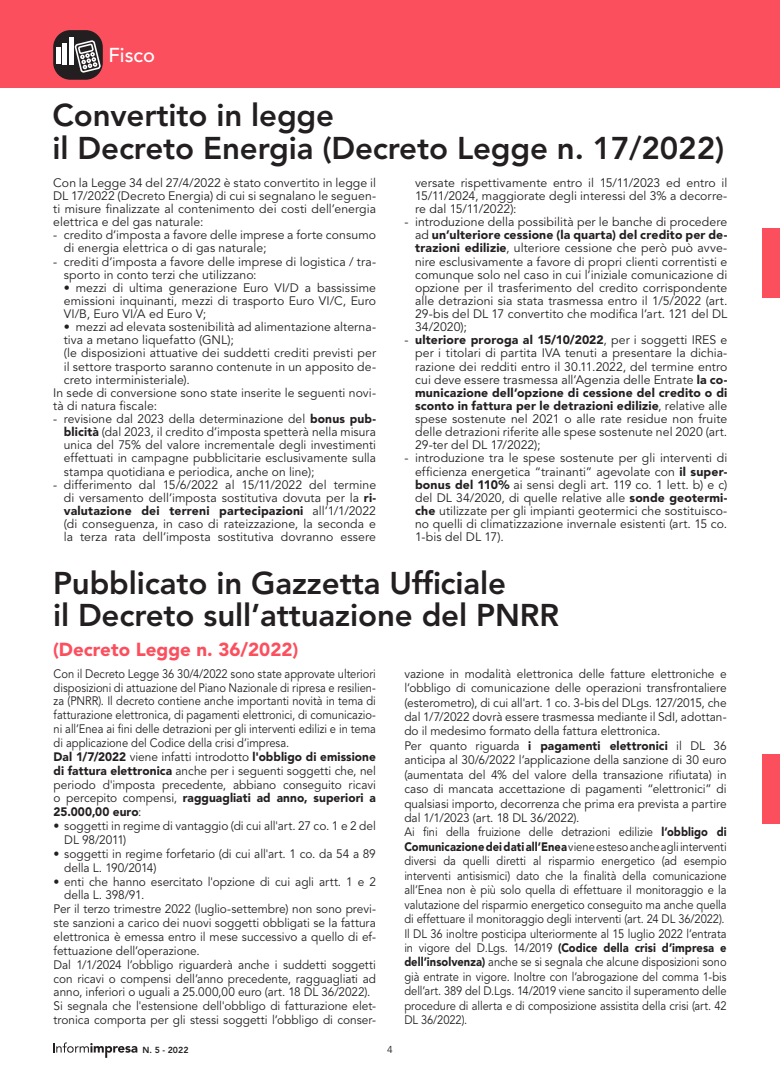
<style>
.page{position:relative;width:780px;height:1088px;background:#fff}
.page>*{position:absolute;margin:0;border:0;box-sizing:border-box;transform-origin:0 0}
.Normale{font:800 31.25px "Avenir LT Std";letter-spacing:-.005em;color:#231f20}
.t1{font:500 20px "Avenir LT Std";color:#fff}
.Normale-2{font:900 18.75px "Avenir LT Std";color:#fc4f5e}
.Normale-3{font:12.25px/13.1px "Avenir LT Std";letter-spacing:.005em;color:#231f20;text-align:justify}
.Normale-4{font:12.25px/14.4px "Avenir LT Std";letter-spacing:.005em;color:#231f20;text-align:justify;scale:.91 1}
.Normale-5{font:12.25px/13.9px "Avenir LT Std";letter-spacing:.005em;color:#231f20;text-align:justify;scale:.96 1}
.t2{font:10px "Avenir LT Std";color:#231f20}
.t3{font:800 8.75px "Avenir LT Std";color:#231f20}
.s1{font-weight:900}
</style>
<div class="page">
<div style="left:0;top:0;width:762px;height:87px;background:#fc4f5e"></div>
<div style="left:762px;top:0;width:18px;height:87px;background:#fc4f5e"></div>
<div style="left:53px;top:30px;width:50px;height:50px;background:#231f20;border-radius:17px"></div>
<svg style="left:74px;top:40px;width:27px;height:32px"></svg>
<div style="left:56px;top:47px;width:5px;height:17px;background:#fff"></div>
<div style="left:62px;top:43px;width:5px;height:21px;background:#fff"></div>
<hr style="left:69px;top:37px;width:4px;height:27px;background:#fff">
<svg style="left:53px;top:1042px;width:84px;height:16px"></svg>
<div style="left:762px;top:229px;width:18px;height:69px;background:#fc4f5e"></div>
<div style="left:762px;top:754px;width:18px;height:69px;background:#fc4f5e"></div>
<h2 class="t1" style="left:108px;top:43px;width:48px">Fisco</h2>
<p class="Normale" style="left:53px;top:97px;width:283px">Convertito in legge</p>
<p class="Normale" style="left:53px;top:130px;width:673px">il Decreto Energia (Decreto Legge n. 17/2022)</p>
<p class="Normale-3" style="left:53px;top:176px;width:324px">Con la Legge 34 del 27/4/2022 è stato convertito in legge il DL 17/2022 (Decreto Energia) di cui si segnalano le seguen&shy;ti misure finalizzate al contenimento dei costi dell’energia elettrica e del gas naturale:</p>
<p class="Normale-3" style="left:64px;top:229px;width:314px;text-indent:-11px">- credito d’imposta a favore delle imprese a forte consumo di energia elettrica o di gas naturale;</p>
<p class="Normale-3" style="left:64px;top:255px;width:314px;text-indent:-11px">- crediti d’imposta a favore delle imprese di logistica / tra&shy;sporto in conto terzi che utilizzano:</p>
<p class="Normale-3" style="left:64px;top:281px;width:314px">• mezzi di ultima generazione Euro VI/D a bassissime emissioni inquinanti, mezzi di trasporto Euro VI/C, Euro VI/B, Euro VI/A ed Euro V;</p>
<p class="Normale-3" style="left:64px;top:321px;width:314px">• mezzi ad elevata sostenibilità ad alimentazione alterna&shy;tiva a metano liquefatto (GNL);</p>
<p class="Normale-3" style="left:64px;top:347px;width:314px">(le disposizioni attuative dei suddetti crediti previsti per il settore trasporto saranno contenute in un apposito de&shy;creto interministeriale).</p>
<p class="Normale-3" style="left:53px;top:386px;width:324px">In sede di conversione sono state inserite le seguenti novi&shy;tà di natura fiscale:</p>
<p class="Normale-3" style="left:64px;top:413px;width:314px;text-indent:-11px">- revisione dal 2023 della determinazione del <span class="s1">bonus pub&shy;blicità</span> (dal 2023, il credito d’imposta spetterà nella misura unica del 75% del valore incrementale degli investimenti effettuati in campagne pubblicitarie esclusivamente sulla stampa quotidiana e periodica, anche on line);</p>
<p class="Normale-3" style="left:64px;top:478px;width:314px;text-indent:-11px">- differimento dal 15/6/2022 al 15/11/2022 del termine di versamento dell’imposta sostitutiva dovuta per la <span class="s1">ri&shy;valutazione dei terreni partecipazioni</span> all’1/1/2022 (di conseguenza, in caso di rateizzazione, la seconda e la terza rata dell’imposta sostitutiva dovranno essere</p>
<p class="Normale-3" style="left:415px;top:176px;width:314px">versate rispettivamente entro il 15/11/2023 ed entro il 15/11/2024, maggiorate degli interessi del 3% a decorre&shy;re dal 15/11/2022):</p>
<p class="Normale-3" style="left:415px;top:216px;width:314px;text-indent:-11px">- introduzione della possibilità per le banche di procedere ad <span class="s1">un’ulteriore cessione (la quarta) del credito per de&shy;trazioni edilizie</span>, ulteriore cessione che però può avve&shy;nire esclusivamente a favore di propri clienti correntisti e comunque solo nel caso in cui l’iniziale comunicazione di opzione per il trasferimento del credito corrispondente alle detrazioni sia stata trasmessa entro il 1/5/2022 (art.<br>29-bis del DL 17 convertito che modifica l’art. 121 del DL 34/2020);</p>
<p class="Normale-3" style="left:415px;top:334px;width:314px;text-indent:-11px">- <span class="s1">ulteriore proroga al 15/10/2022</span>, per i soggetti IRES e per i titolari di partita IVA tenuti a presentare la dichia&shy;razione dei redditi entro il 30.11.2022, del termine entro cui deve essere trasmessa all’Agenzia delle Entrate <span class="s1">la co&shy;municazione dell’opzione di cessione del credito o di sconto in fattura per le detrazioni edilizie</span>, relative alle spese sostenute nel 2021 o alle rate residue non fruite delle detrazioni riferite alle spese sostenute nel 2020 (art.<br>29-ter del DL 17/2022);</p>
<p class="Normale-3" style="left:415px;top:452px;width:314px;text-indent:-11px">- introduzione tra le spese sostenute per gli interventi di efficienza energetica “trainanti” agevolate con <span class="s1">il super&shy;bonus del 110%</span> ai sensi degli art. 119 co. 1 lett. b) e c) del DL 34/2020, di quelle relative alle <span class="s1">sonde geotermi&shy;che</span> utilizzate per gli impianti geotermici che sostituisco&shy;no quelli di climatizzazione invernale esistenti (art. 15 co.<br>1-bis del DL 17).</p>
<p class="Normale" style="left:53px;top:564px;width:454px">Pubblicato in Gazzetta Ufficiale</p>
<p class="Normale" style="left:53px;top:597px;width:507px">il Decreto sull’attuazione del PNRR</p>
<p class="Normale-2" style="left:53px;top:638px;width:247px">(Decreto Legge n. 36/2022)</p>
<p class="Normale-4" style="left:54px;top:667px;width:356px;line-height:13.9px">Con il Decreto Legge 36 30/4/2022 sono state approvate ulteriori disposizioni di attuazione del Piano Nazionale di ripresa e resilien&shy;za (PNRR). Il decreto contiene anche importanti novità in tema di fatturazione elettronica, di pagamenti elettronici, di comunicazio&shy;ni all’Enea ai fini delle detrazioni per gli interventi edilizi e in tema di applicazione del Codice della crisi d’impresa.</p>
<p class="Normale-3" style="left:54px;top:750px;width:324px;line-height:13.9px"><span class="s1">Dal 1/7/2022</span> viene infatti introdotto <span class="s1">l'obbligo di emissione di fattura elettronica</span> anche per i seguenti soggetti che, nel periodo d'imposta precedente, abbiano conseguito ricavi o percepito compensi, <span class="s1">ragguagliati ad anno, superiori a 25.000,00 euro</span>:</p>
<p class="Normale-3" style="left:64px;top:819px;width:313px;line-height:13.9px;text-indent:-11px">• soggetti in regime di vantaggio (di cui all'art. 27 co. 1 e 2 del<br>DL 98/2011)</p>
<p class="Normale-3" style="left:64px;top:847px;width:313px;line-height:13.9px;text-indent:-11px">• soggetti in regime forfetario (di cui all'art. 1 co. da 54 a 89 della L. 190/2014)</p>
<p class="Normale-3" style="left:64px;top:875px;width:313px;line-height:13.9px;text-indent:-11px">• enti che hanno esercitato l'opzione di cui agli artt. 1 e 2 della L. 398/91.</p>
<p class="Normale-3" style="left:54px;top:902px;width:324px;line-height:13.9px">Per il terzo trimestre 2022 (luglio-settembre) non sono previ&shy;ste sanzioni a carico dei nuovi soggetti obbligati se la fattura elettronica è emessa entro il mese successivo a quello di ef&shy;fettuazione dell’operazione.</p>
<p class="Normale-5" style="left:54px;top:958px;width:337px">Dal 1/1/2024 l’obbligo riguarderà anche i suddetti soggetti con ricavi o compensi dell’anno precedente, ragguagliati ad anno, inferiori o uguali a 25.000,00 euro (art. 18 DL 36/2022).</p>
<p class="Normale-3" style="left:54px;top:999px;width:324px;line-height:13.9px">Si segnala che l'estensione dell'obbligo di fatturazione elet&shy;tronica comporta per gli stessi soggetti l’obbligo di conser-</p>
<p class="t3" style="left:142px;top:1044px;width:47px">N. 5 - 2022</p>
<p class="t2" style="left:387px;top:1044px;width:7px">4</p>
<p class="Normale-3" style="left:404px;top:666px;width:324px;line-height:14.4px">vazione in modalità elettronica delle fatture elettroniche e l’obbligo di comunicazione delle operazioni transfrontaliere (esterometro), di cui all'art. 1 co. 3-bis del DLgs. 127/2015, che dal 1/7/2022 dovrà essere trasmessa mediante il SdI, adottan&shy;do il medesimo formato della fattura elettronica.</p>
<p class="Normale-3" style="left:404px;top:739px;width:324px;line-height:14.4px">Per quanto riguarda <span class="s1">i pagamenti elettronici</span> il DL 36 anticipa al 30/6/2022 l’applicazione della sanzione di 30 euro (aumentata del 4% del valore della transazione rifiutata) in caso di mancata accettazione di pagamenti “elettronici” di qualsiasi importo, decorrenza che prima era prevista a partire dal 1/1/2023 (art. 18 DL 36/2022).</p>
<p class="Normale-4" style="left:404px;top:825px;width:356px">Ai fini della fruizione delle detrazioni edilizie <span class="s1">l’obbligo di Comunicazione dei dati all’Enea</span> viene esteso anche agli interventi diversi da quelli diretti al risparmio energetico (ad esempio interventi antisismici) dato che la finalità della comunicazione all’Enea non è più solo quella di effettuare il monitoraggio e la valutazione del risparmio energetico conseguito ma anche quella di effettuare il monitoraggio degli interventi (art. 24 DL 36/2022).</p>
<p class="Normale-4" style="left:404px;top:926px;width:356px">Il DL 36 inoltre posticipa ulteriormente al 15 luglio 2022 l’entrata in vigore del D.Lgs. 14/2019 <span class="s1">(Codice della crisi d’impresa e dell’insolvenza)</span> anche se si segnala che alcune disposizioni sono già entrate in vigore. Inoltre con l’abrogazione del comma 1-bis dell’art. 389 del D.Lgs. 14/2019 viene sancito il superamento delle procedure di allerta e di composizione assistita della crisi (art. 42<br>DL 36/2022).</p>
</div>
